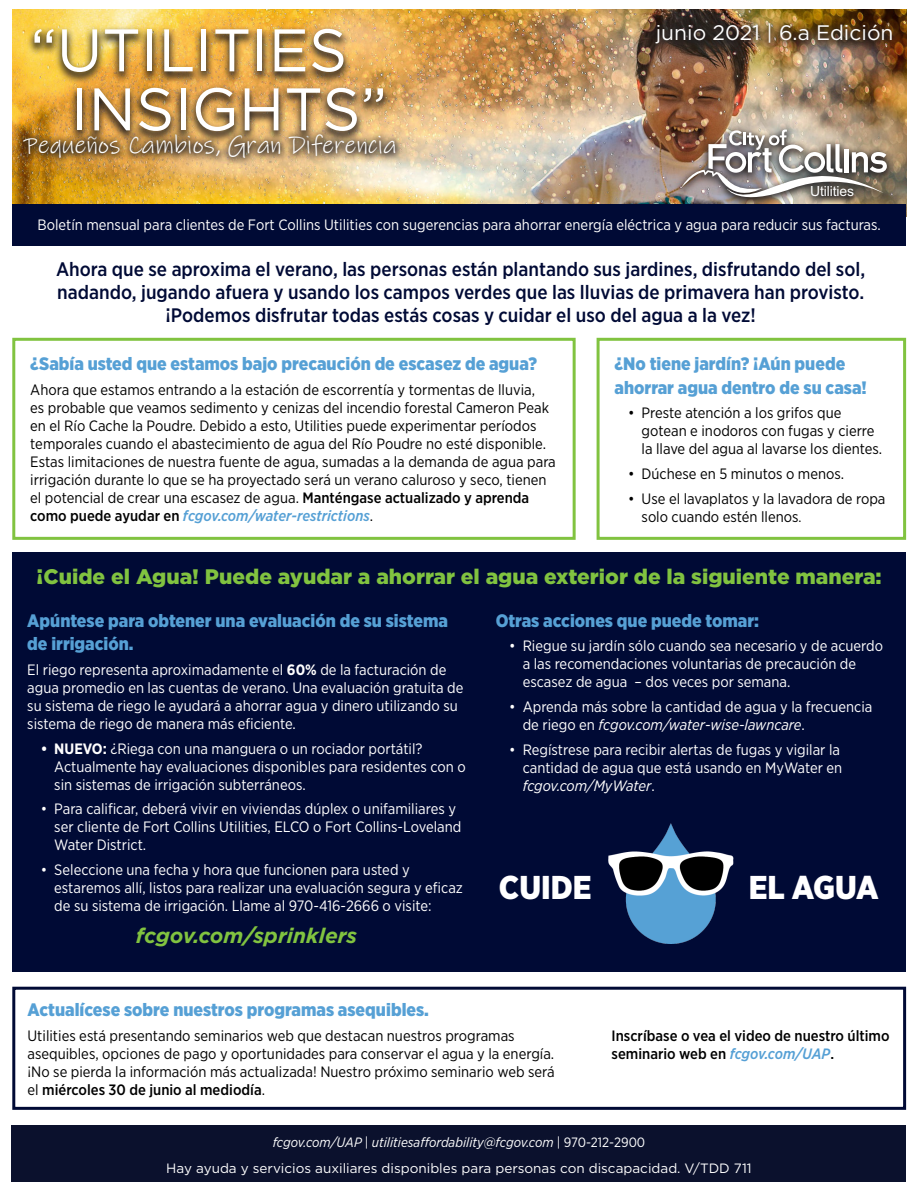
<style>
.page{position:relative;width:918px;height:1188px;background:#fff}
.page>*{position:absolute;margin:0;border:0;box-sizing:border-box;transform-origin:0 0}
.t1{font:60px "Gotham";color:#fff}
.t2{font:900 33px "Gotham Narrow";color:#fff}
.t3{font:25.5px "Ink Free";color:#fff}
.t4{font:900 21px "Gotham";color:#81c340}
.t5{font:21px "Gotham";color:#fff}
.t6{font:italic 700 21px "Gotham";color:#81c340}
.t7{font:500 19.5px/23.4px "Gotham Narrow";color:#000a35;text-align:center}
.t8{font:900 18px/23.4px "Gotham Narrow";color:#56a0d5}
.t9{font:15px/18px "Gotham Narrow";color:#fff}
.t10{font:15px/18px "Gotham Narrow";color:#000}
.t11{font:500 15px/18px "Gotham Narrow";color:#000}
.t12{font:13.95px "Arial";letter-spacing:-.01em;color:#fff}
.t13{font:13.5px "Gotham";color:#fff}
.t14{font:italic 13.5px "Gotham Narrow";color:#fff}
.s1{font-weight:500}
.s2{font-weight:500;font-style:italic;color:#56a0d5}
.s3{font-size:13.5px}
.s4{font-weight:700}
.s5{font-style:italic}
.s6{font-style:italic;color:#56a0d5}
.s7{font-style:normal}
</style>
<div class="page">
<img style="left:12px;top:9px;width:894px;height:195px">
<img style="left:648px;top:17px;width:252px;height:37px">
<img style="left:26px;top:25px;width:326px;height:60px">
<img style="left:15px;top:127px;width:389px;height:40px">
<img style="left:69px;top:84px;width:322px;height:60px">
<div style="left:12px;top:1125px;width:894px;height:57px;background:#0b112d"></div>
<img style="left:673px;top:123px;width:222px;height:81px">
<img style="left:681px;top:130px;width:206px;height:71px">
<div style="left:12px;top:204px;width:894px;height:42px;background:#000a35"></div>
<div style="left:12px;top:338px;width:564px;height:202px;border:3px solid #81c340"></div>
<div style="left:12px;top:552px;width:894px;height:419px;background:#000a35"></div>
<div style="left:12px;top:987px;width:894px;height:123px;border:3px solid #000a35"></div>
<div style="left:597px;top:338px;width:309px;height:202px;border:3px solid #81c340"></div>
<img style="left:608px;top:823px;width:126px;height:120px">
<p class="t1" style="left:30px;top:12px;width:319px">“UTILITIES</p>
<p class="t1" style="left:71px;top:71px;width:318px">INSIGHTS”</p>
<p class="t3" style="left:24px;top:130px;width:375px">Pequeños Cambios, Gran Diferencia</p>
<p class="t5" style="left:656px;top:19px;width:239px">junio 2021 | 6.a Edición</p>
<p class="t12" style="left:810px;top:182px;width:45px">Utilities</p>
<p class="t9" style="left:37px;top:215px;width:845px">Boletín mensual para clientes de Fort Collins Utilities con sugerencias para ahorrar energía eléctrica y agua para reducir sus facturas.</p>
<p class="t7" style="left:56px;top:257px;width:811px">Ahora que se aproxima el verano, las personas están plantando sus jardines, disfrutando del sol, nadando, jugando afuera y usando los campos verdes que las lluvias de primavera han provisto. ¡Podemos disfrutar todas estás cosas y cuidar el uso del agua a la vez!</p>
<p class="t8" style="left:30px;top:352px;width:508px">¿Sabía usted que estamos bajo precaución de escasez de agua?</p>
<p class="t10" style="left:30px;top:380px;width:527px">Ahora que estamos entrando a la estación de escorrentía y tormentas de lluvia,<br>es probable que veamos sedimento y cenizas del incendio forestal Cameron Peak en el Río Cache la Poudre. Debido a esto, Utilities puede experimentar períodos temporales cuando el abastecimiento de agua del Río Poudre no esté disponible.<br>Estas limitaciones de nuestra fuente de agua, sumadas a la demanda de agua para irrigación durante lo que se ha proyectado será un verano caluroso y seco, tienen el potencial de crear una escasez de agua. <span class="s1">Manténgase actualizado y aprenda como puede ayudar en</span> <span class="s2">fcgov.com/water-restrictions</span>.</p>
<p class="t8" style="left:615px;top:352px;width:254px">¿No tiene jardín? ¡Aún puede ahorrar agua dentro de su casa!</p>
<p class="t10" style="left:642px;top:404px;width:242px;text-indent:-14px">• Preste atención a los grifos que gotean e inodoros con fugas y cierre la llave del agua al lavarse los dientes.</p>
<p class="t10" style="left:628px;top:465px;width:218px">• Dúchese en 5 minutos o menos.</p>
<p class="t10" style="left:642px;top:489px;width:245px;text-indent:-14px">• Use el lavaplatos y la lavadora de ropa solo cuando estén llenos<span class="s3">.</span></p>
<p class="t4" style="left:37px;top:562px;width:847px">¡Cuide el Agua! Puede ayudar a ahorrar el agua exterior de la siguiente manera:</p>
<p class="t8" style="left:27px;top:608px;width:422px">Apúntese para obtener una evaluación de su sistema de irrigación.</p>
<p class="t9" style="left:27px;top:660px;width:438px">El riego representa aproximadamente el <span class="s4">60%</span> de la facturación de agua promedio en las cuentas de verano. Una evaluación gratuita de su sistema de riego le ayudará a ahorrar agua y dinero utilizando su sistema de riego de manera más eficiente.</p>
<p class="t9" style="left:54px;top:739px;width:413px;text-indent:-14px"><span class="s4">• NUEVO:</span> ¿Riega con una manguera o un rociador portátil?<br>Actualmente hay evaluaciones disponibles para residentes con o sin sistemas de irrigación subterráneos.</p>
<p class="t9" style="left:54px;top:800px;width:409px;text-indent:-14px">• Para calificar, deberá vivir en viviendas dúplex o unifamiliares y ser cliente de Fort Collins Utilities, ELCO o Fort Collins-Loveland<br>Water District.</p>
<p class="t9" style="left:54px;top:861px;width:410px;text-indent:-14px">• Seleccione una fecha y hora que funcionen para usted y estaremos allí, listos para realizar una evaluación segura y eficaz de su sistema de irrigación. Llame al 970-416-2666 o visite:</p>
<p class="t6" style="left:136px;top:922px;width:223px">fcgov.com/sprinklers</p>
<p class="t8" style="left:496px;top:608px;width:265px">Otras acciones que puede tomar:</p>
<p class="t9" style="left:523px;top:637px;width:362px;text-indent:-14px">• Riegue su jardín sólo cuando sea necesario y de acuerdo a las recomendaciones voluntarias de precaución de escasez de agua – dos veces por semana.</p>
<p class="t9" style="left:523px;top:698px;width:351px;text-indent:-14px">• Aprenda más sobre la cantidad de agua y la frecuencia de riego en <span class="s5">fcgov.com/water-wise-lawncare</span>.</p>
<p class="t9" style="left:523px;top:740px;width:321px;text-indent:-14px">• Regístrese para recibir alertas de fugas y vigilar la cantidad de agua que está usando en MyWater en <span class="s5">fcgov.com/MyWater</span>.</p>
<p class="t2" style="left:499px;top:865px;width:94px">CUIDE</p>
<p class="t2" style="left:749px;top:865px;width:132px">EL AGUA</p>
<p class="t8" style="left:28px;top:998px;width:403px">Actualícese sobre nuestros programas asequibles.</p>
<p class="t10" style="left:28px;top:1026px;width:529px">Utilities está presentando seminarios web que destacan nuestros programas asequibles, opciones de pago y oportunidades para conservar el agua y la energía. ¡No se pierda la información más actualizada! Nuestro próximo seminario web será el <span class="s1">miércoles 30 de junio al mediodía</span>.</p>
<p class="t11" style="left:612px;top:1026px;width:280px">Inscríbase o vea el video de nuestro último seminario web en <span class="s6">fcgov.com/UAP</span>.</p>
<p class="t14" style="left:273px;top:1134px;width:374px">fcgov.com/UAP <span class="s7">|</span> utilitiesaffordability@fcgov.com <span class="s7">| 970-212-2900</span></p>
<p class="t13" style="left:166px;top:1160px;width:587px">Hay ayuda y servicios auxiliares disponibles para personas con discapacidad. V/TDD 711</p>
</div>
